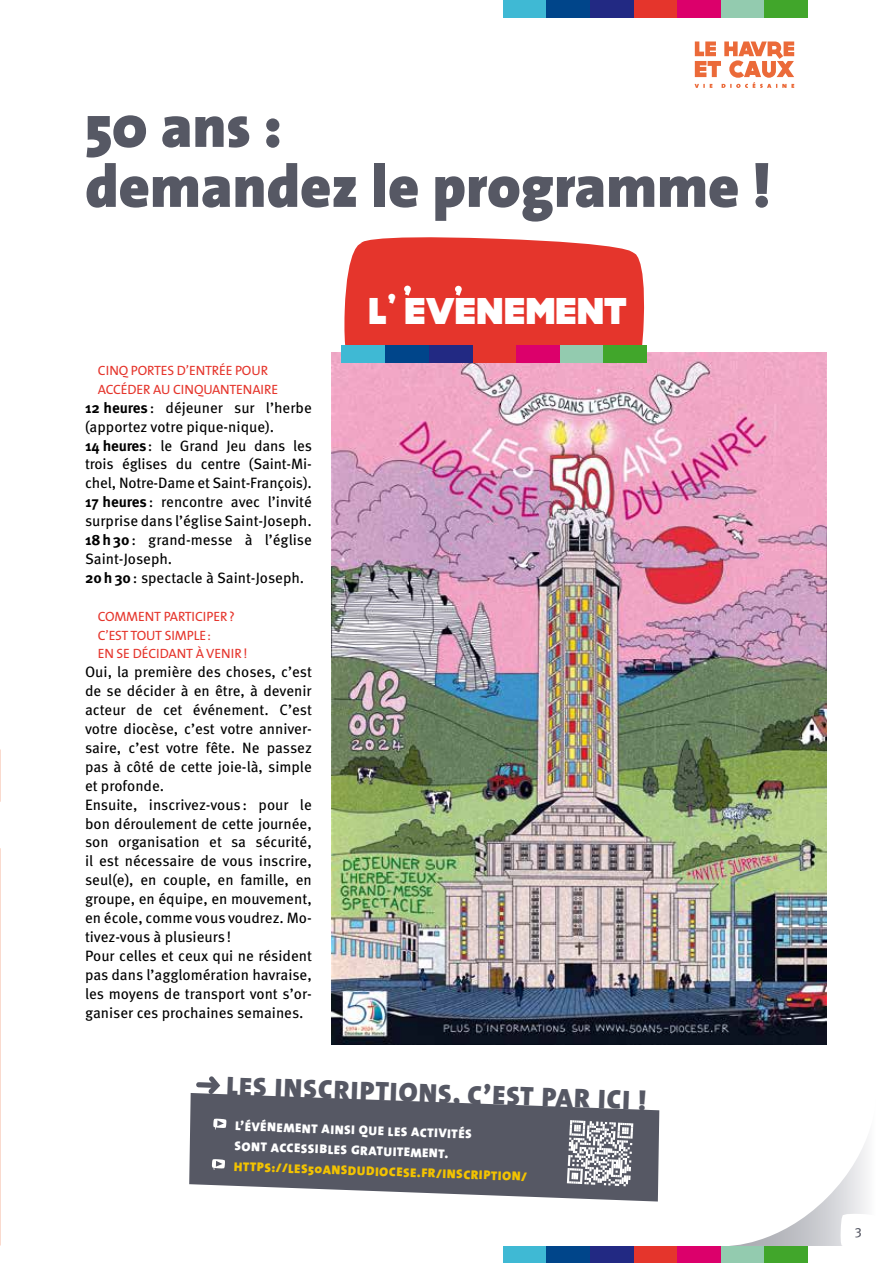
<style>
.page{position:relative;width:893px;height:1263px;background:#fff}
.page>*{position:absolute;margin:0;border:0;box-sizing:border-box;transform-origin:0 0}
.t1{font:900 60px/60px "The Sans";color:#565864}
.t2{font:800 37.5px "DOCK11";color:#fff}
.t3{font:900 27px "The Sans";color:#565864}
.t4{font:15px/18.9px "Meta Pro";color:#000}
.t5{font:13.5px/18.9px "The Sans Plain";letter-spacing:-.01em;color:#e5352c}
.t6{font:13.5px "Meta Pro";color:#565864}
.t7{font:900 12.75px/20.2px "The Sans";color:#fff}
.t8{font:900 12.75px "The Sans";color:#f3c300}
.s1{font-weight:700}
</style>
<div class="page">
<img style="left:332px;top:353px;width:494px;height:692px">
<div style="left:342px;top:345px;width:43px;height:17px;background:#3fb9d4"></div>
<div style="left:385px;top:345px;width:44px;height:17px;background:#00458a"></div>
<div style="left:429px;top:345px;width:44px;height:17px;background:#222983"></div>
<div style="left:473px;top:345px;width:43px;height:17px;background:#e5352c"></div>
<div style="left:516px;top:345px;width:44px;height:17px;background:#dc006b"></div>
<div style="left:560px;top:345px;width:44px;height:17px;background:#93cbaf"></div>
<div style="left:603px;top:345px;width:44px;height:17px;background:#41a62b"></div>
<div style="left:344px;top:237px;width:301px;height:108px;background:#e5352c"></div>
<svg style="left:189px;top:1093px;width:470px;height:108px;fill:#565864"></svg>
<svg style="left:213px;top:1118px;width:14px;height:11px"></svg>
<svg style="left:212px;top:1159px;width:13px;height:11px"></svg>
<svg style="left:196px;top:1076px;width:24px;height:18px"></svg>
<svg style="left:567px;top:1120px;width:66px;height:66px"></svg>
<svg style="left:730px;top:1140px;width:137px;height:106px"></svg>
<div style="left:503px;top:0;width:43px;height:17px;background:#3fb9d4"></div>
<div style="left:546px;top:0;width:44px;height:17px;background:#00458a"></div>
<div style="left:590px;top:0;width:44px;height:17px;background:#222983"></div>
<div style="left:634px;top:0;width:43px;height:17px;background:#e5352c"></div>
<div style="left:677px;top:0;width:44px;height:17px;background:#dc006b"></div>
<div style="left:721px;top:0;width:44px;height:17px;background:#93cbaf"></div>
<div style="left:764px;top:0;width:44px;height:17px;background:#41a62b"></div>
<div style="left:503px;top:1246px;width:43px;height:17px;background:#3fb9d4"></div>
<div style="left:546px;top:1246px;width:44px;height:17px;background:#00458a"></div>
<div style="left:590px;top:1246px;width:44px;height:17px;background:#222983"></div>
<div style="left:634px;top:1246px;width:43px;height:17px;background:#e5352c"></div>
<div style="left:677px;top:1246px;width:44px;height:17px;background:#dc006b"></div>
<div style="left:721px;top:1246px;width:44px;height:17px;background:#93cbaf"></div>
<div style="left:764px;top:1246px;width:44px;height:17px;background:#41a62b"></div>
<svg style="left:0;top:754px;width:1px;height:220px"></svg>
<svg style="left:694px;top:41px;width:101px;height:47px"></svg>
<h1 class="t1" style="left:85px;top:95px;width:687px">50 ans :<br>demandez le programme !</h1>
<p class="t5" style="left:98px;top:360px;width:182px">CINQ PORTES D’ENTRÉE POUR<br>ACCÉDER AU CINQUANTENAIRE</p>
<p class="t4" style="left:85px;top:397px;width:228px"><span class="s1">12 heures</span> : déjeuner sur l’herbe (apportez votre pique-nique).<br><span class="s1">14 heures</span>: le Grand Jeu dans les trois églises du centre (Saint-Mi&shy;chel, Notre-Dame et Saint-François).<br><span class="s1">17 heures</span> : rencontre avec l’invité surprise dans l’église Saint-Joseph.<br><span class="s1">18h30</span>: grand-messe à l’église<br>Saint-Joseph.<br><span class="s1">20h30</span>: spectacle à Saint-Joseph.</p>
<p class="t5" style="left:98px;top:606px;width:151px">COMMENT PARTICIPER?<br>C’EST TOUT SIMPLE:<br>EN SE DÉCIDANT À VENIR!</p>
<p class="t4" style="left:85px;top:662px;width:228px">Oui, la première des choses, c’est de se décider à en être, à devenir acteur de cet événement. C’est votre diocèse, c’est votre anniver&shy;saire, c’est votre fête. Ne passez pas à côté de cette joie-là, simple et profonde.<br>Ensuite, inscrivez-vous: pour le bon déroulement de cette journée, son organisation et sa sécurité, il est nécessaire de vous inscrire, seul(e), en couple, en famille, en groupe, en équipe, en mouvement, en école, comme vous voudrez. Mo&shy;tivez-vous à plusieurs!<br>Pour celles et ceux qui ne résident pas dans l’agglomération havraise, les moyens de transport vont s’or&shy;ganiser ces prochaines semaines.</p>
<h2 class="t2" style="left:368px;top:293px;width:20px">L</h2>
<h2 class="t2" style="left:387px;top:269px;width:12px">,</h2>
<h2 class="t2" style="left:404px;top:293px;width:224px">EVENEMENT</h2>
<h3 class="t3" style="left:227px;top:1063px;width:422px;rotate:2deg">LES INSCRIPTIONS, C’EST PAR ICI !</h3>
<p class="t7" style="left:236px;top:1115px;width:238px;rotate:2deg">L’ÉVÉNEMENT AINSI QUE LES ACTIVITÉS<br>SONT ACCESSIBLES GRATUITEMENT.</p>
<p class="t8" style="left:234px;top:1155px;width:294px;rotate:2deg">HTTPS://LES50ANSDUDIOCESE.FR/INSCRIPTION/</p>
<p class="t6" style="left:855px;top:1220px;width:9px">3</p>
</div>
